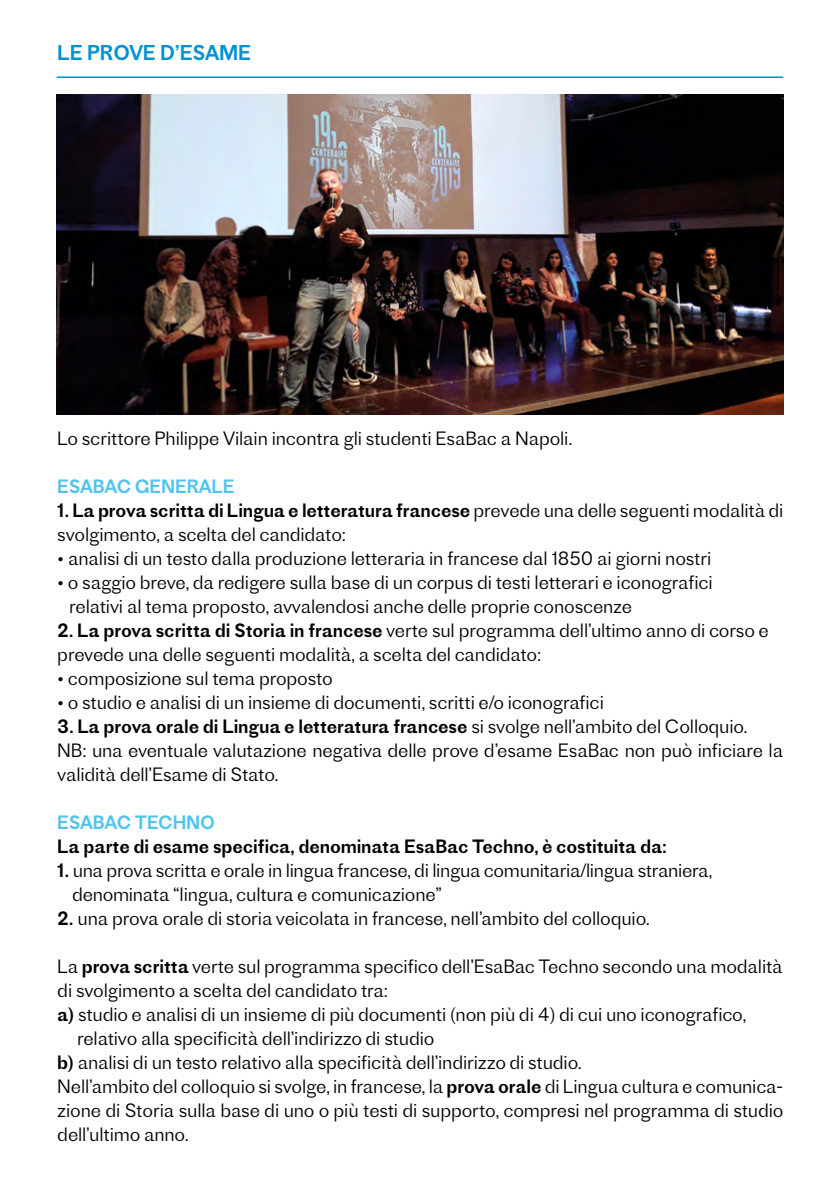
<style>
.page{position:relative;width:840px;height:1191px;background:#fff}
.page>*{position:absolute;margin:0;border:0;box-sizing:border-box;transform-origin:0 0}
.t1{font:20px "Proto Grotesk";letter-spacing:-.01em;color:#0092d5}
.t2{font:300 18px/24px "Proto Grotesk";letter-spacing:-.01em;color:#000}
.t3{font:18px "Proto Grotesk";letter-spacing:-.01em;color:#000}
.t4{font:18px "Proto Grotesk";letter-spacing:-.01em;color:#52c3ee}
.s1{font-weight:400}
</style>
<div class="page">
<hr style="left:57px;top:76px;width:725px;height:2px;background:#0092d5">
<img style="left:57px;top:94px;width:725px;height:321px">
<p class="t1" style="left:57px;top:39px;width:195px">LE PROVE D’ESAME</p>
<p class="t2" style="left:57px;top:425px;width:516px">Lo scrittore Philippe Vilain incontra gli studenti EsaBac a Napoli.</p>
<p class="t4" style="left:57px;top:473px;width:179px">ESABAC GENERALE</p>
<p class="t2" style="left:57px;top:497px;width:727px"><span class="s1">1. La prova scritta di Lingua e letteratura francese</span> prevede una delle seguenti modalità di svolgimento, a scelta del candidato:</p>
<p class="t2" style="left:57px;top:545px;width:655px">• analisi di un testo dalla produzione letteraria in francese dal 1850 ai giorni nostri</p>
<p class="t2" style="left:69px;top:569px;width:644px;text-indent:-12px">• o saggio breve, da redigere sulla base di un corpus di testi letterari e iconografici relativi al tema proposto, avvalendosi anche delle proprie conoscenze</p>
<p class="t2" style="left:57px;top:617px;width:712px"><span class="s1">2. La prova scritta di Storia in francese</span> verte sul programma dell’ultimo anno di corso e prevede una delle seguenti modalità, a scelta del candidato:</p>
<p class="t2" style="left:57px;top:665px;width:277px">• composizione sul tema proposto</p>
<p class="t2" style="left:57px;top:689px;width:548px">• o studio e analisi di un insieme di documenti, scritti e/o iconografici</p>
<p class="t2" style="left:57px;top:713px;width:727px"><span class="s1">3. La prova orale di Lingua e letteratura francese</span> si svolge nell’ambito del Colloquio.<br>NB: una eventuale valutazione negativa delle prove d’esame EsaBac non può inficiare la validità dell’Esame di Stato.</p>
<p class="t4" style="left:57px;top:809px;width:159px">ESABAC TECHNO</p>
<p class="t3" style="left:57px;top:833px;width:611px">La parte di esame specifica, denominata EsaBac Techno, è costituita da:</p>
<p class="t2" style="left:72px;top:857px;width:641px;text-indent:-15px"><span class="s1">1.</span> una prova scritta e orale in lingua francese, di lingua comunitaria/lingua straniera, denominata “lingua, cultura e comunicazione”</p>
<p class="t2" style="left:57px;top:905px;width:594px"><span class="s1">2.</span> una prova orale di storia veicolata in francese, nell’ambito del colloquio.</p>
<p class="t2" style="left:57px;top:953px;width:726px">La <span class="s1">prova scritta</span> verte sul programma specifico dell’EsaBac Techno secondo una modalità</p>
<p class="t2" style="left:57px;top:977px;width:332px">di svolgimento a scelta del candidato tra:</p>
<p class="t2" style="left:57px;top:1001px;width:690px"><span class="s1">a)</span> studio e analisi di un insieme di più documenti (non più di 4) di cui uno iconografico,</p>
<p class="t2" style="left:77px;top:1025px;width:358px">relativo alla specificità dell’indirizzo di studio</p>
<p class="t2" style="left:57px;top:1049px;width:526px"><span class="s1">b)</span> analisi di un testo relativo alla specificità dell’indirizzo di studio.</p>
<p class="t2" style="left:57px;top:1073px;width:727px">Nell’ambito del colloquio si svolge, in francese, la <span class="s1">prova orale</span> di Lingua cultura e comunica-</p>
<p class="t2" style="left:57px;top:1097px;width:727px">zione di Storia sulla base di uno o più testi di supporto, compresi nel programma di studio</p>
<p class="t2" style="left:57px;top:1121px;width:133px">dell’ultimo anno.</p>
</div>
